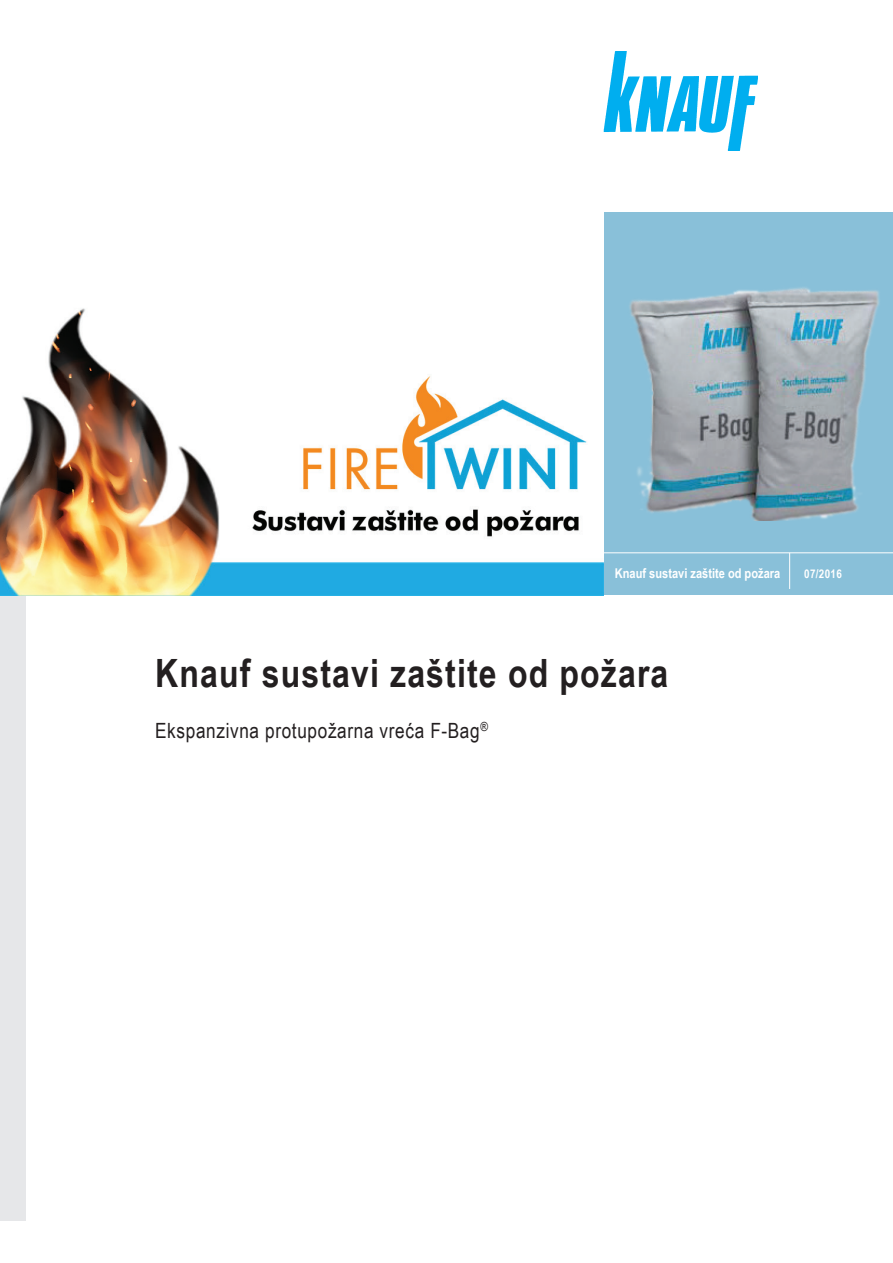
<style>
.page{position:relative;width:893px;height:1263px;background:#fff}
.page>*{position:absolute;margin:0;border:0;box-sizing:border-box;transform-origin:0 0}
.t1{font:700 39px "Arial Narrow";letter-spacing:.03em;color:#231f20}
.t2{font:21px "Arial Narrow";letter-spacing:.03em;color:#231f20}
.t3{font:700 13.5px "Arial Narrow";color:#fff}
.t4{font:700 12px "Arial Narrow";letter-spacing:.03em;color:#fff}
</style>
<div class="page">
<div style="left:604px;top:213px;width:289px;height:382px;background:#89c0d9"></div>
<div style="left:0;top:595px;width:26px;height:625px;background:#e6e7e9"></div>
<img style="left:604px;top:51px;width:153px;height:100px">
<img style="left:0;top:308px;width:604px;height:287px">
<img style="left:629px;top:287px;width:251px;height:234px">
<hr style="left:604px;top:552px;width:289px;height:1px;background:#fff">
<hr style="left:789px;top:553px;width:1px;height:36px;background:#fff">
<p class="t3" style="left:615px;top:563px;width:167px">Knauf sustavi zaštite od požara</p>
<p class="t4" style="left:804px;top:565px;width:39px">07/2016</p>
<h1 class="t1" style="left:155px;top:644px;width:515px">Knauf sustavi zaštite od požara</h1>
<p class="t2" style="left:155px;top:715px;width:334px">Ekspanzivna protupožarna vreća F-Bag<sup>®</sup></p>
</div>
